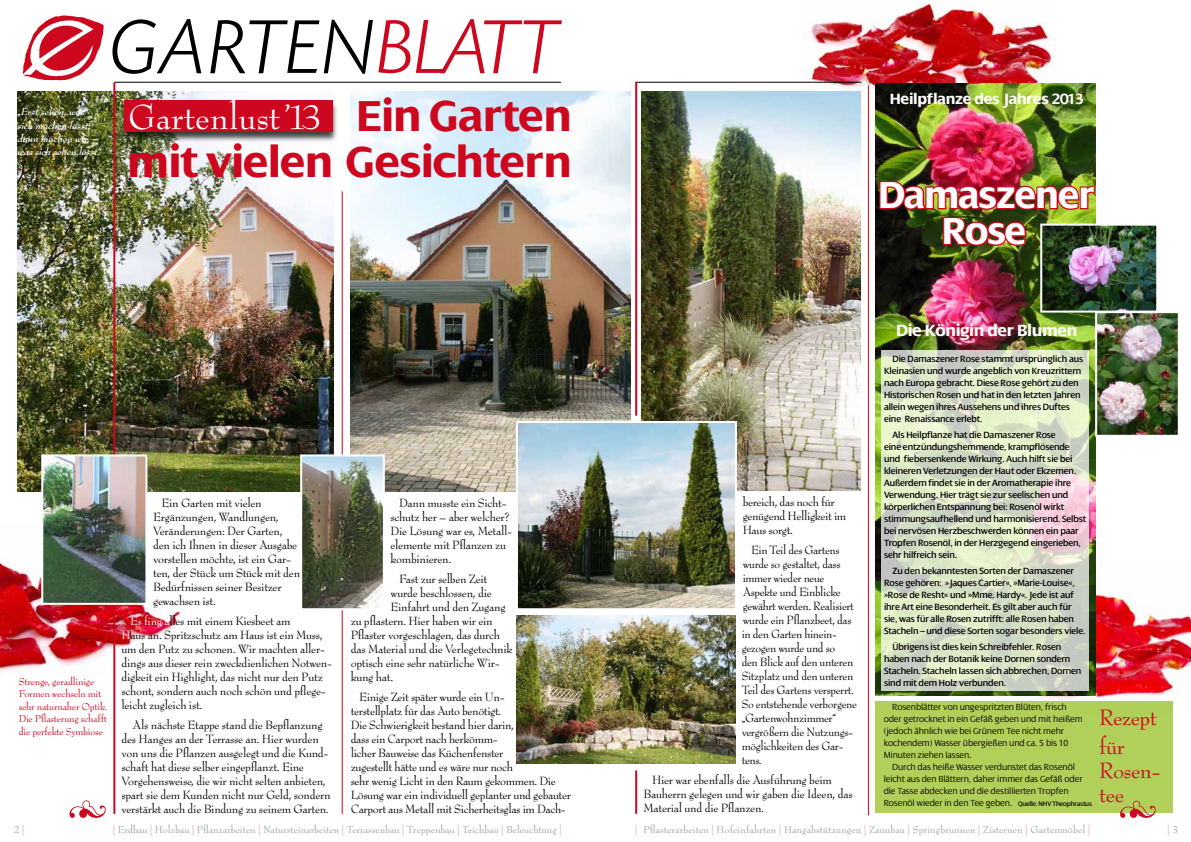
<style>
.page{position:relative;width:1191px;height:842px;background:#fff}
.page>*{position:absolute;margin:0;border:0;box-sizing:border-box;transform-origin:0 0}
.t1{font:italic 300 80px "Today SB";letter-spacing:-.01em;color:#000}
.t2{font:700 46.7px/46px "Dialog";letter-spacing:-.02em;color:#cd071e;text-align:right}
.t3{font:700 40.5px/36px "Dialog";letter-spacing:-.03em;color:#fff;text-align:center}
.t4{font:38px "Bernhard Modern Std";color:#fff}
.t5{font:24.2px/29px "Bernhard Modern Std";letter-spacing:-.025em;color:#cd071e}
.t6{font:700 17.5px "Dialog";letter-spacing:-.02em;color:#fff}
.t7{font:700 16px "Dialog";letter-spacing:-.02em;color:#fff}
.t8{font:13px/14px "Bernhard Modern Std";letter-spacing:-.025em;color:#000}
.t9{font:11px "Bernhard Modern Std";letter-spacing:-.005em;color:#9c9e9f}
.t10{font:11px/12.5px "Bernhard Modern Std";letter-spacing:-.025em;color:#cd071e}
.t11{font:italic 700 11px/13.2px "Bernhard Modern Std";color:#fff}
.t12{font:11px "Bernhard Modern Std";color:#e69679}
.t13{font:9.8px/12px "Dialog";letter-spacing:-.015em;color:#000}
.t14{font:300 9.5px/12px "Dialog";letter-spacing:-.015em;color:#000}
.t15{font:7px "Dialog";letter-spacing:-.025em;color:#000}
.s1{color:#cd071e}
.s2{color:#fff}
.s3{color:#e69679}
.s4{color:#9c9e9f}
</style>
<div class="page">
<img style="left:0;top:562px;width:183px;height:114px">
<img style="left:1036px;top:560px;width:155px;height:154px">
<img style="left:804px;top:0;width:251px;height:129px">
<img style="left:641px;top:92px;width:219px;height:398px">
<img style="left:17px;top:92px;width:316px;height:399px">
<img style="left:351px;top:92px;width:279px;height:399px">
<div style="left:875px;top:701px;width:297px;height:112px;background:#b0d05a"></div>
<hr style="left:635px;top:82px;width:226px;height:1px;background:#000">
<hr style="left:635px;top:82px;width:2px;height:334px;background:#cd071e">
<hr style="left:115px;top:82px;width:446px;height:1px;background:#000">
<img style="left:22px;top:15px;width:82px;height:65px">
<svg style="left:69px;top:800px;width:37px;height:18px"></svg>
<hr style="left:342px;top:191px;width:1px;height:377px;background:#cd071e">
<hr style="left:868px;top:85px;width:1px;height:730px;background:#cd071e">
<hr style="left:113px;top:82px;width:2px;height:732px;background:#cd071e">
<hr style="left:342px;top:567px;width:1px;height:247px;background:#cd071e">
<hr style="left:635px;top:770px;width:2px;height:44px;background:#cd071e">
<svg style="left:1120px;top:801px;width:35px;height:17px"></svg>
<img style="left:875px;top:84px;width:220px;height:612px">
<img style="left:878px;top:180px;width:218px;height:68px">
<img style="left:1043px;top:227px;width:112px;height:83px">
<div style="left:1040px;top:224px;width:118px;height:89px;border:2px solid #fff"></div>
<svg style="left:881px;top:350px;width:208px;height:341px;background:#d9e0c8"></svg>
<div style="left:118px;top:100px;width:220px;height:43px;background:#000;opacity:.75"></div>
<div style="left:124px;top:100px;width:208px;height:32px;background:#cd071e"></div>
<img style="left:1098px;top:314px;width:78px;height:120px">
<div style="left:1095px;top:311px;width:84px;height:126px;border:2px solid #fff"></div>
<img style="left:303px;top:457px;width:79px;height:150px">
<div style="left:300px;top:454px;width:85px;height:156px;border:2px solid #fff"></div>
<img style="left:519px;top:424px;width:215px;height:183px">
<div style="left:516px;top:421px;width:221px;height:189px;border:2px solid #fff"></div>
<img style="left:517px;top:615px;width:219px;height:149px">
<img style="left:44px;top:457px;width:100px;height:145px">
<div style="left:41px;top:454px;width:106px;height:151px;border:2px solid #fff"></div>
<h1 class="t1" style="left:110px;top:5px;width:452px">GARTEN<span class="s1">BLATT</span></h1>
<p class="t11" style="left:17px;top:106px;width:85px">„Erst sehen, was sich machen lässt, dann machen wir, was sich sehen lässt.“</p>
<h2 class="t2" style="left:127px;top:93px;width:446px">Ein Garten<br>mit vielen Gesichtern</h2>
<h3 class="t4" style="left:128px;top:97px;width:196px">Gartenlust ’13</h3>
<p class="t10" style="left:19px;top:675px;width:90px">Strenge, geradlinige<br>Formen wechseln mit sehr naturnaher Optik.<br>Die Pflasterung schafft die perfekte Symbiose</p>
<p class="t8" style="left:153px;top:496px;width:149px;text-indent:9px">Ein Garten mit vielen<br>Ergänzungen, Wandlungen,<br>Veränderungen: Der Garten, den ich Ihnen in dieser Ausgabe vorstellen möchte, ist ein Gar&shy;ten, der Stück um Stück mit den<br>Bedürfnissen seiner Besitzer gewachsen ist.</p>
<p class="t8" style="left:121px;top:614px;width:212px;text-indent:9px"><span class="s2">Es fing a</span>lles mit einem Kiesbeet am<br><span class="s2">H</span>aus an. Spritzschutz am Haus ist ein Muss, um den Putz zu schonen. Wir machten aller&shy;dings aus dieser rein zweckdienlichen Notwen&shy;digkeit ein Highlight, das nicht nur den Putz schont, sondern auch noch schön und pflege&shy;leicht zugleich ist.</p>
<p class="t8" style="left:121px;top:718px;width:211px;text-indent:11px">Als nächste Etappe stand die Bepflanzung des Hanges an der Terrasse an. Hier wurden von uns die Pflanzen ausgelegt und die Kund&shy;schaft hat diese selber eingepflanzt. Eine Vorgehensweise, die wir nicht selten anbieten, spart sie dem Kunden nicht nur Geld, sondern verstärkt auch die Bindung zu seinem Garten.</p>
<p class="t8" style="left:390px;top:496px;width:123px;text-indent:9px">Dann musste ein Sicht&shy;schutz her – aber welcher?<br>Die Lösung war es, Metall&shy;elemente mit Pflanzen zu kombinieren.</p>
<p class="t8" style="left:399px;top:572px;width:90px">Fast zur selben Zeit</p>
<p class="t8" style="left:390px;top:586px;width:103px">wurde beschlossen, die</p>
<p class="t8" style="left:390px;top:600px;width:117px">Einfahrt und den Zugang</p>
<p class="t8" style="left:351px;top:614px;width:143px">zu pflastern. Hier haben wir ein</p>
<p class="t8" style="left:351px;top:628px;width:151px">Pflaster vorgeschlagen, das durch</p>
<p class="t8" style="left:351px;top:642px;width:163px">das Material und die Verlegetechnik</p>
<p class="t8" style="left:351px;top:656px;width:151px">optisch eine sehr natürliche Wir-</p>
<p class="t8" style="left:351px;top:670px;width:44px">kung hat.</p>
<p class="t8" style="left:351px;top:690px;width:222px;text-indent:9px">Einige Zeit später wurde ein Un-<br>terstellplatz für das Auto benötigt.<br>Die Schwierigkeit bestand hier darin,<br>dass ein Carport nach herkömm-<br>licher Bauweise das Küchenfenster<br>zugestellt hätte und es wäre nur noch<br>sehr wenig Licht in den Raum gekommen. Die Lösung war ein individuell geplanter und gebauter Carport aus Metall mit Sicherheitsglas im Dach-</p>
<p class="t7" style="left:890px;top:91px;width:195px">Heilpflanze des Jahres 2013</p>
<h3 class="t3" style="left:878px;top:177px;width:218px">Damaszener<br>Rose</h3>
<p class="t8" style="left:742px;top:495px;width:105px">bereich, das noch für genügend Helligkeit im<br>Haus sorgt.</p>
<p class="t8" style="left:741px;top:543px;width:117px;text-indent:9px">Ein Teil des Gartens wurde so gestaltet, dass immer wieder neue<br>Aspekte und Einblicke gewährt werden. Realisiert wurde ein Pflanzbeet, das in den Garten hinein&shy;gezogen wurde und so<br>den Blick auf den unteren<br>Sitzplatz und den unteren<br>Teil des Gartens versperrt.<br>So entstehende verborgene „Gartenwohnzimmer“ vergrößern die Nutzungs&shy;möglichkeiten des Gar&shy;tens.</p>
<p class="t8" style="left:643px;top:773px;width:211px;text-indent:9px">Hier war ebenfalls die Ausführung beim<br>Bauherrn gelegen und wir gaben die Ideen, das<br>Material und die Pflanzen.</p>
<h3 class="t6" style="left:896px;top:321px;width:183px">Die Königin der Blumen</h3>
<p class="t13" style="left:884px;top:353px;width:201px;text-indent:9px">Die Damaszener Rose stammt ursprünglich aus Kleinasien und wurde angeblich von Kreuzrittern nach Europa gebracht. Diese Rose gehört zu den Historischen Rosen und hat in den letzten Jahren allein wegen ihres Aussehens und ihres Duftes eine Renaissance erlebt.</p>
<p class="t13" style="left:884px;top:429px;width:204px;text-indent:9px">Als Heilpflanze hat die Damaszener Rose<br>eine entzündungshemmende, krampflösende und fiebersenkende Wirkung. Auch hilft sie bei kleineren Verletzungen der Haut oder Ekzemen.<br>Außerdem findet sie in der Aromatherapie ihre Verwendung. Hier trägt sie zur seelischen und körperlichen Entspannung bei: Rosenöl wirkt stimmungsaufhellend und harmonisierend. Selbst bei nervösen Herzbeschwerden können ein paar Tropfen Rosenöl, in der Herzgegend eingerieben, sehr hilfreich sein.</p>
<p class="t13" style="left:884px;top:565px;width:203px;text-indent:9px">Zu den bekanntesten Sorten der Damaszener Rose gehören: »Jaques Cartier«, »Marie-Louise«, »Rose de Resht« und »Mme. Hardy«. Jede ist auf ihre Art eine Besonderheit. Es gilt aber auch für sie, was für alle Rosen zutrifft: alle Rosen haben Stacheln – und diese Sorten sogar besonders viele.</p>
<p class="t13" style="left:884px;top:641px;width:199px;text-indent:9px">Übrigens ist dies kein Schreibfehler. Rosen haben nach der Botanik keine Dornen sondern Stacheln. Stacheln lassen sich abbrechen, Dornen sind mit dem Holz verbunden.</p>
<p class="t14" style="left:883px;top:701px;width:201px;text-indent:9px">Rosenblätter von ungespritzten Blüten, frisch oder getrocknet in ein Gefäß geben und mit heißem (jedoch ähnlich wie bei Grünem Tee nicht mehr kochendem) Wasser übergießen und ca. 5 bis 10<br>Minuten ziehen lassen.</p>
<p class="t14" style="left:883px;top:761px;width:200px;text-indent:9px">Durch das heiße Wasser verdunstet das Rosenöl leicht aus den Blättern, daher immer das Gefäß oder die Tasse abdecken und die destillierten Tropfen Rosenöl wieder in den Tee geben.</p>
<h3 class="t5" style="left:1099px;top:703px;width:59px">Rezept für</h3>
<h3 class="t5" style="left:1099px;top:759px;width:63px;line-height:24px">Rosen&shy;tee</h3>
<p class="t15" style="left:1018px;top:800px;width:76px">Quelle: NHV Theophrastus</p>
<p class="t9" style="left:13px;top:823px;width:13px">2 <span class="s3">|</span></p>
<p class="t9" style="left:113px;top:823px;width:450px"><span class="s3">|</span> Erdbau <span class="s3">|</span> Holzbau <span class="s3">|</span> Pflanzarbeiten <span class="s3">|</span> Natursteinarbeiten <span class="s3">|</span> Terrassenbau <span class="s3">|</span> Treppenbau <span class="s3">|</span> Teichbau <span class="s3">|</span> Beleuchtung <span class="s3">|</span></p>
<p class="t9" style="left:635px;top:823px;width:457px"><span class="s3">|</span> Pflasterarbeiten <span class="s3">|</span> Hofeinfahrten <span class="s3">|</span> Hangabstützungen <span class="s3">|</span> Zaunbau <span class="s3">|</span> Springbrunnen <span class="s3">|</span> Zisternen <span class="s3">|</span> Gartenmöbel <span class="s3">|</span></p>
<p class="t12" style="left:1167px;top:823px;width:13px">| <span class="s4">3</span></p>
</div>
